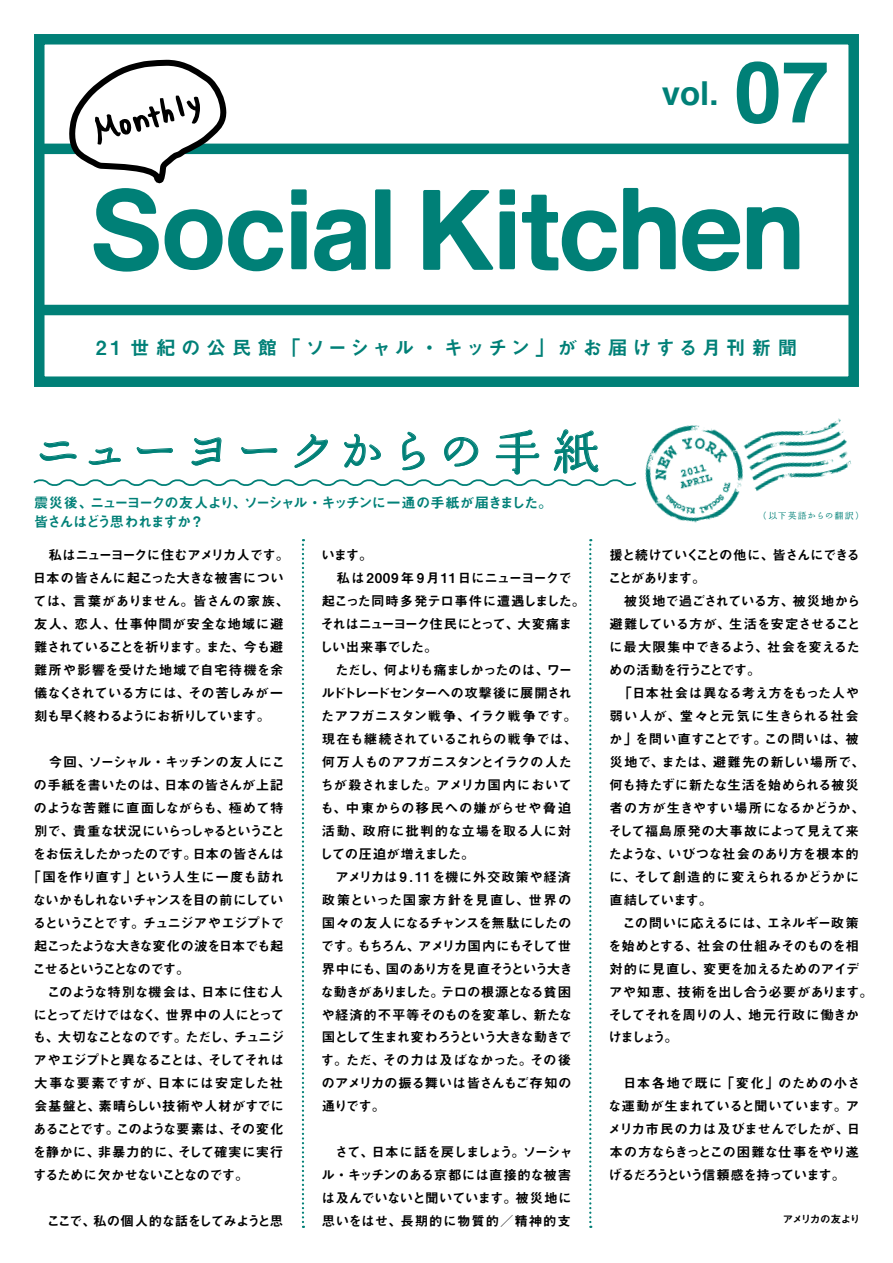
<style>
.page{position:relative;width:893px;height:1263px;background:#fff}
.page>*{position:absolute;margin:0;border:0;box-sizing:border-box;transform-origin:0 0}
.t1{font:700 85.5px "Helvetica";color:#008077}
.t2{font:48px "Marumin Old 90 pv RKSJ H";letter-spacing:.07em;color:#008077}
.t3{font:700 33px "Helvetica";color:#008077}
.t4{font:19.5px "Midashi Go Pro MB31";letter-spacing:.22em;color:#008077}
.t5{font:14.25px/18.8px "Midashi Go Pro MB31";letter-spacing:-.095em;color:#008077}
.t6{font:13.5px/23px "Midashi Go Pro MB31";letter-spacing:-.03em;color:#000}
.t7{font:13.5px "Midashi Go Pro MB31";letter-spacing:-.085em;color:#000}
.t8{font:13.5px "Midashi Go Pro MB31";letter-spacing:-.06em;color:#000}
.t9{font:13.5px "Midashi Go Pro MB31";letter-spacing:-.055em;color:#000}
.t10{font:13.5px "Midashi Go Pro MB31";letter-spacing:-.09em;color:#000}
.t11{font:13.5px "Midashi Go Pro MB31";letter-spacing:-.075em;color:#000}
.t12{font:13.5px "Midashi Go Pro MB31";letter-spacing:-.08em;color:#000}
.t13{font:13.5px "Midashi Go Pro MB31";letter-spacing:-.065em;color:#000}
.t14{font:13.5px "Midashi Go Pro MB31";letter-spacing:-.005em;color:#000}
.t15{font:13.5px "Midashi Go Pro MB31";letter-spacing:.01em;color:#000}
.t16{font:13.5px "Midashi Go Pro MB31";letter-spacing:.02em;color:#000}
.t17{font:13.5px "Midashi Go Pro MB31";letter-spacing:.045em;color:#000}
.t18{font:13.5px "Midashi Go Pro MB31";letter-spacing:-.07em;color:#000}
.t19{font:13.5px "Midashi Go Pro MB31";letter-spacing:-.11em;color:#000}
.t20{font:10.5px "Midashi Go Pro MB31";letter-spacing:-.095em;color:#000}
.t21{font:9px "Marumin Old 90 pv RKSJ H";letter-spacing:.065em;color:#008077}
</style>
<div class="page">
<div style="left:34px;top:144px;width:825px;height:10px;background:#008077"></div>
<div style="left:34px;top:305px;width:825px;height:10px;background:#008077"></div>
<div style="left:34px;top:34px;width:825px;height:353px;border:10px solid #008077"></div>
<div style="left:291px;top:211px;width:16px;height:58px;background:#008077;border-radius:2px"></div>
<svg style="left:500px;top:189px;width:15px;height:80px"></svg>
<div style="left:375px;top:189px;width:15px;height:80px;background:#008077;border-radius:2px"></div>
<svg style="left:747px;top:207px;width:52px;height:62px"></svg>
<svg style="left:682px;top:209px;width:58px;height:62px"></svg>
<svg style="left:623px;top:188px;width:53px;height:81px"></svg>
<svg style="left:423px;top:190px;width:71px;height:80px"></svg>
<svg style="left:522px;top:195px;width:95px;height:76px"></svg>
<svg style="left:64px;top:59px;width:219px;height:213px"></svg>
<svg style="left:314px;top:209px;width:52px;height:62px"></svg>
<div style="left:291px;top:189px;width:16px;height:16px;background:#008077;border-radius:2px"></div>
<svg style="left:302px;top:539px;width:2px;height:689px"></svg>
<svg style="left:589px;top:539px;width:2px;height:689px"></svg>
<svg style="left:33px;top:429px;width:593px;height:57px"></svg>
<img style="left:626px;top:378px;width:233px;height:145px">
<h3 class="t3" style="left:662px;top:67px;width:58px">vol.</h3>
<h1 class="t1" style="left:734px;top:23px;width:97px">07</h1>
<h3 class="t4" style="left:96px;top:332px;width:703px">21 世紀の公民館「ソーシャル・キッチン」がお届けする月刊新聞</h3>
<h2 class="t2" style="left:34px;top:427px;width:568px">ニューヨークからの手紙</h2>
<p class="t5" style="left:34px;top:491px;width:520px">震災後、ニューヨークの友人より、ソーシャル・キッチンに一通の手紙が届きました。皆さんはどう思われますか？</p>
<p class="t6" style="left:33px;top:542px;width:258px">　私はニューヨークに住むアメリカ人です。日本の皆さんに起こった大きな被害については、言葉がありません。皆さんの家族、友人、恋人、仕事仲間が安全な地域に避難されていることを祈ります。また、今も避難所や影響を受けた地域で自宅待機を余儀なくされている方には、その苦しみが一刻も早く終わるようにお祈りしています。</p>
<p class="t9" style="left:34px;top:751px;width:253px">　今回、ソーシャル・キッチンの友人にこ</p>
<p class="t6" style="left:34px;top:772px;width:251px">の手紙を書いたのは、日本の皆さんが上記</p>
<p class="t6" style="left:34px;top:795px;width:251px">のような苦難に直面しながらも、極めて特</p>
<p class="t7" style="left:34px;top:820px;width:253px">別で、貴重な状況にいらっしゃるということ</p>
<p class="t6" style="left:33px;top:841px;width:253px">をお伝えしたかったのです。日本の皆さんは</p>
<p class="t14" style="left:27px;top:866px;width:258px">「国を作り直す」という人生に一度も訪れ</p>
<p class="t10" style="left:33px;top:889px;width:252px">ないかもしれないチャンスを目の前にしてい</p>
<p class="t7" style="left:33px;top:912px;width:253px">るということです。チュニジアやエジプトで</p>
<p class="t8" style="left:34px;top:935px;width:251px">起こったような大きな変化の波を日本でも起</p>
<p class="t19" style="left:33px;top:958px;width:159px">こせるということなのです。</p>
<p class="t6" style="left:34px;top:978px;width:251px">　このような特別な機会は、日本に住む人</p>
<p class="t11" style="left:34px;top:1003px;width:252px">にとってだけではなく、世界中の人にとって</p>
<p class="t8" style="left:33px;top:1026px;width:253px">も、大切なことなのです。ただし、チュニジ</p>
<p class="t12" style="left:34px;top:1049px;width:252px">アやエジプトと異なることは、そしてそれは</p>
<p class="t17" style="left:34px;top:1072px;width:251px">大事な要素ですが、日本には安定した社</p>
<p class="t15" style="left:34px;top:1095px;width:251px">会基盤と、素晴らしい技術や人材がすでに</p>
<p class="t13" style="left:33px;top:1118px;width:252px">あることです。このような要素は、その変化</p>
<p class="t16" style="left:33px;top:1141px;width:252px">を静かに、非暴力的に、そして確実に実行</p>
<p class="t18" style="left:33px;top:1164px;width:217px">するために欠かせないことなのです。</p>
<p class="t9" style="left:34px;top:1210px;width:251px">　ここで、私の個人的な話をしてみようと思</p>
<p class="t6" style="left:320px;top:542px;width:267px">います。<br>　私は2009 年 9月11日にニューヨークで起こった同時多発テロ事件に遭遇しました。それはニューヨーク住民にとって、大変痛ましい出来事でした。<br>　ただし、何よりも痛ましかったのは、ワールドトレードセンターへの攻撃後に展開されたアフガニスタン戦争、イラク戦争です。現在も継続されているこれらの戦争では、何万人ものアフガニスタンとイラクの人たちが殺されました。アメリカ国内においても、中東からの移民への嫌がらせや脅迫活動、政府に批判的な立場を取る人に対しての圧迫が増えました。<br>　アメリカは9 . 11を機に外交政策や経済政策といった国家方針を見直し、世界の国々の友人になるチャンスを無駄にしたのです。もちろん、アメリカ国内にもそして世界中にも、国のあり方を見直そうという大きな動きがありました。テロの根源となる貧困や経済的不平等そのものを変革し、新たな国として生まれ変わろうという大きな動きです。ただ、その力は及ばなかった。その後のアメリカの振る舞いは皆さんもご存知の通りです。</p>
<p class="t6" style="left:321px;top:1139px;width:253px;text-align:justify">　さて、日本に話を戻しましょう。ソーシャル・キッチンのある京都には直接的な被害は及んでいないと聞いています。被災地に思いをはせ、長期的に物質的／精神的支</p>
<p class="t21" style="left:759px;top:511px;width:106px">（以下英語からの翻訳）</p>
<p class="t6" style="left:608px;top:542px;width:267px">援と続けていくことの他に、皆さんにできることがあります。<br>　被災地で過ごされている方、被災地から避難している方が、生活を安定させることに最大限集中できるよう、社会を変えるための活動を行うことです。<br>　「日本社会は異なる考え方をもった人や弱い人が、堂々と元気に生きられる社会か」を問い直すことです。この問いは、被災地で、または、避難先の新しい場所で、何も持たずに新たな生活を始められる被災者の方が生きやすい場所になるかどうか、そして福島原発の大事故によって見えて来たような、いびつな社会のあり方を根本的に、そして創造的に変えられるかどうかに直結しています。<br>　この問いに応えるには、エネルギー政策を始めとする、社会の仕組みそのものを相対的に見直し、変更を加えるためのアイデアや知恵、技術を出し合う必要があります。そしてそれを周りの人、地元行政に働きかけましょう。</p>
<p class="t6" style="left:608px;top:1070px;width:254px;text-align:justify">　日本各地で既に「変化」のための小さな運動が生まれていると聞いています。アメリカ市民の力は及びませんでしたが、日本の方ならきっとこの困難な仕事をやり遂げるだろうという信頼感を持っています。</p>
<p class="t20" style="left:783px;top:1211px;width:79px">アメリカの友より</p>
</div>
